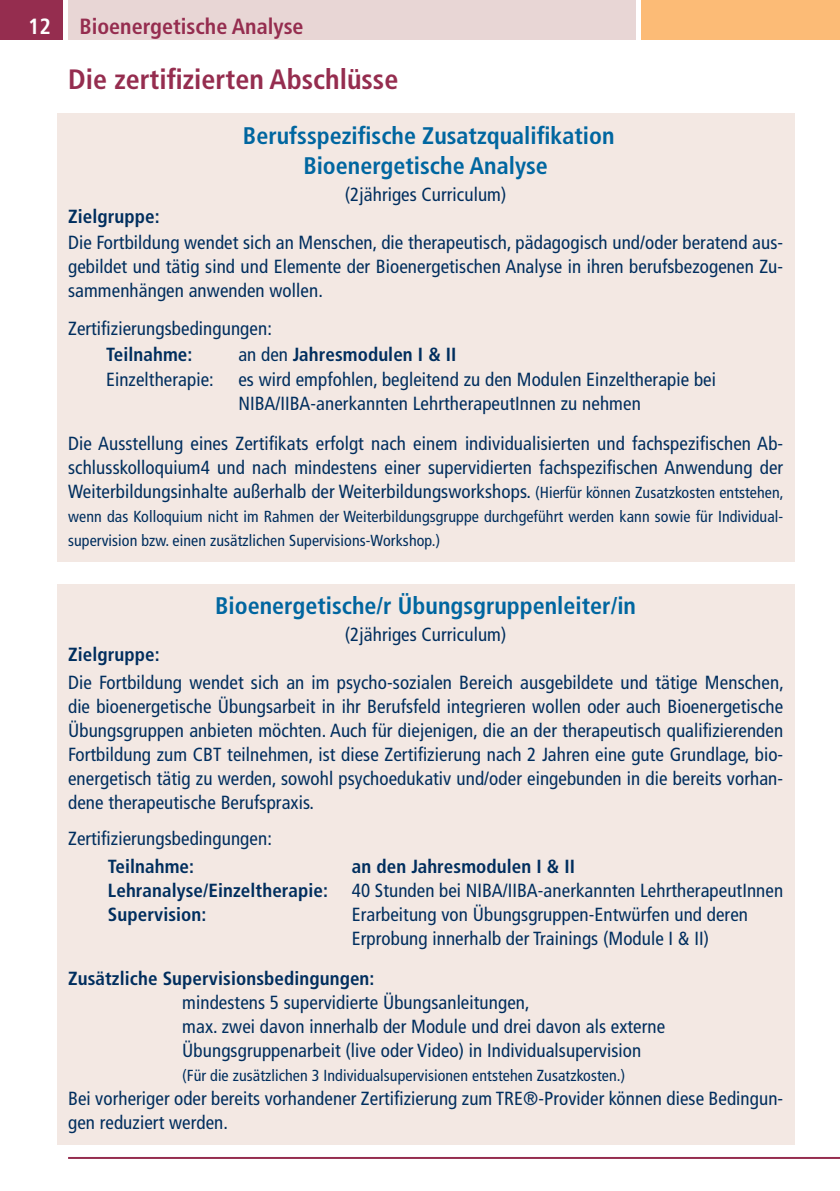
<style>
.page{position:relative;width:840px;height:1191px;background:#fff}
.page>*{position:absolute;margin:0;border:0;box-sizing:border-box;transform-origin:0 0}
.t1{font:700 condensed 28px "Frutiger LT Std";color:#952d4f}
.t2{font:700 condensed 24px/30px "Frutiger LT Std";color:#0066a0;text-align:center}
.t3{font:700 condensed 22px "Frutiger LT Std";color:#952d4f}
.t4{font:700 condensed 22px "Frutiger LT Std";color:#fff}
.t5{font:condensed 19px/24px "Frutiger LT Std";letter-spacing:.005em;color:#002e5e}
.t6{font:700 condensed 19px "Frutiger LT Std";letter-spacing:.005em;color:#002e5e}
.t7{font:condensed 16px/24px "Frutiger LT Std";letter-spacing:.005em;color:#002e5e}
.s1{font-weight:400}
.s2{font-size:16px}
</style>
<div class="page">
<div style="left:641px;top:0;width:198px;height:40px;background:#fcbb76"></div>
<div style="left:68px;top:0;width:567px;height:40px;background:#e8d6d5"></div>
<div style="left:0;top:0;width:62px;height:40px;background:#952d4f"></div>
<hr style="left:68px;top:1157px;width:771px;height:2px;background:#952d4f">
<div style="left:57px;top:584px;width:737px;height:560px;background:#f3e8e3"></div>
<div style="left:57px;top:113px;width:737px;height:448px;background:#f3e8e3"></div>
<p class="t4" style="left:28px;top:13px;width:24px">12</p>
<p class="t3" style="left:79px;top:13px;width:225px">Bioenergetische Analyse</p>
<h1 class="t1" style="left:68px;top:63px;width:331px">Die zertifizierten Abschlüsse</h1>
<p class="t2" style="left:243px;top:121px;width:373px">Berufsspezifische Zusatzqualifikation<br>Bioenergetische Analyse</p>
<p class="t5" style="left:345px;top:183px;width:163px">(2jähriges Curriculum)</p>
<p class="t6" style="left:68px;top:206px;width:93px">Zielgruppe:</p>
<p class="t5" style="left:68px;top:231px;width:716px;text-align:justify">Die Fortbildung wendet sich an Menschen, die therapeutisch, pädagogisch und/oder beratend aus&shy;gebildet und tätig sind und Elemente der Bioenergetischen Analyse in ihren berufsbezogenen Zu&shy;sammenhängen anwenden wollen.</p>
<p class="t5" style="left:68px;top:317px;width:205px">Zertifizierungsbedingungen:</p>
<p class="t6" style="left:106px;top:343px;width:88px">Teilnahme:</p>
<p class="t6" style="left:238px;top:343px;width:219px"><span class="s1">an den</span> Jahresmodulen I &amp; II</p>
<p class="t5" style="left:106px;top:367px;width:109px">Einzeltherapie:</p>
<p class="t5" style="left:238px;top:367px;width:479px">es wird empfohlen, begleitend zu den Modulen Einzeltherapie bei<br>NIBA/IIBA-anerkannten LehrtherapeutInnen zu nehmen</p>
<p class="t5" style="left:68px;top:431px;width:716px;text-align:justify">Die Ausstellung eines Zertifikats erfolgt nach einem individualisierten und fachspezifischen Ab&shy;schlusskolloquium4 und nach mindestens einer supervidierten fachspezifischen Anwendung der Weiterbildungsinhalte außerhalb der Weiterbildungsworkshops. <span class="s2">(Hierfür können Zusatzkosten entstehen,</span></p>
<p class="t7" style="left:68px;top:504px;width:716px">wenn das Kolloquium nicht im Rahmen der Weiterbildungsgruppe durchgeführt werden kann sowie für Individual&shy;supervision bzw. einen zusätzlichen Supervisions-Workshop.)</p>
<p class="t2" style="left:215px;top:590px;width:422px">Bioenergetische/r Übungsgruppenleiter/in</p>
<p class="t5" style="left:345px;top:622px;width:163px">(2jähriges Curriculum)</p>
<p class="t6" style="left:68px;top:642px;width:93px">Zielgruppe:</p>
<p class="t5" style="left:68px;top:670px;width:717px;text-align:justify">Die Fortbildung wendet sich an im psycho-sozialen Bereich ausgebildete und tätige Menschen, die bioenergetische Übungsarbeit in ihr Berufsfeld integrieren wollen oder auch Bioenergetische Übungsgruppen anbieten möchten. Auch für diejenigen, die an der therapeutisch qualifizierenden Fortbildung zum CBT teilnehmen, ist diese Zertifizierung nach 2 Jahren eine gute Grundlage, bio&shy;energetisch tätig zu werden, sowohl psychoedukativ und/oder eingebunden in die bereits vorhan&shy;dene therapeutische Berufspraxis.</p>
<p class="t5" style="left:68px;top:826px;width:205px">Zertifizierungsbedingungen:</p>
<p class="t6" style="left:108px;top:854px;width:88px">Teilnahme:</p>
<p class="t6" style="left:352px;top:854px;width:224px">an den Jahresmodulen I &amp; II</p>
<p class="t6" style="left:108px;top:878px;width:221px">Lehranalyse/Einzeltherapie:</p>
<p class="t5" style="left:352px;top:878px;width:432px">40 Stunden bei NIBA/IIBA-anerkannten LehrtherapeutInnen</p>
<p class="t6" style="left:108px;top:902px;width:100px">Supervision:</p>
<p class="t5" style="left:352px;top:902px;width:397px">Erarbeitung von Übungsgruppen-Entwürfen und deren<br>Erprobung innerhalb der Trainings (Module I &amp; II)</p>
<p class="t6" style="left:68px;top:966px;width:308px">Zusätzliche Supervisionsbedingungen:</p>
<p class="t5" style="left:182px;top:990px;width:484px">mindestens 5 supervidierte Übungsanleitungen,<br>max. zwei davon innerhalb der Module und drei davon als externe<br>Übungsgruppenarbeit (live oder Video) in Individualsupervision</p>
<p class="t7" style="left:182px;top:1063px;width:444px">(Für die zusätzlichen 3 Individualsupervisionen entstehen Zusatzkosten.)</p>
<p class="t5" style="left:68px;top:1086px;width:716px">Bei vorheriger oder bereits vorhandener Zertifizierung zum TRE®-Provider können diese Bedingun&shy;gen reduziert werden.</p>
</div>
